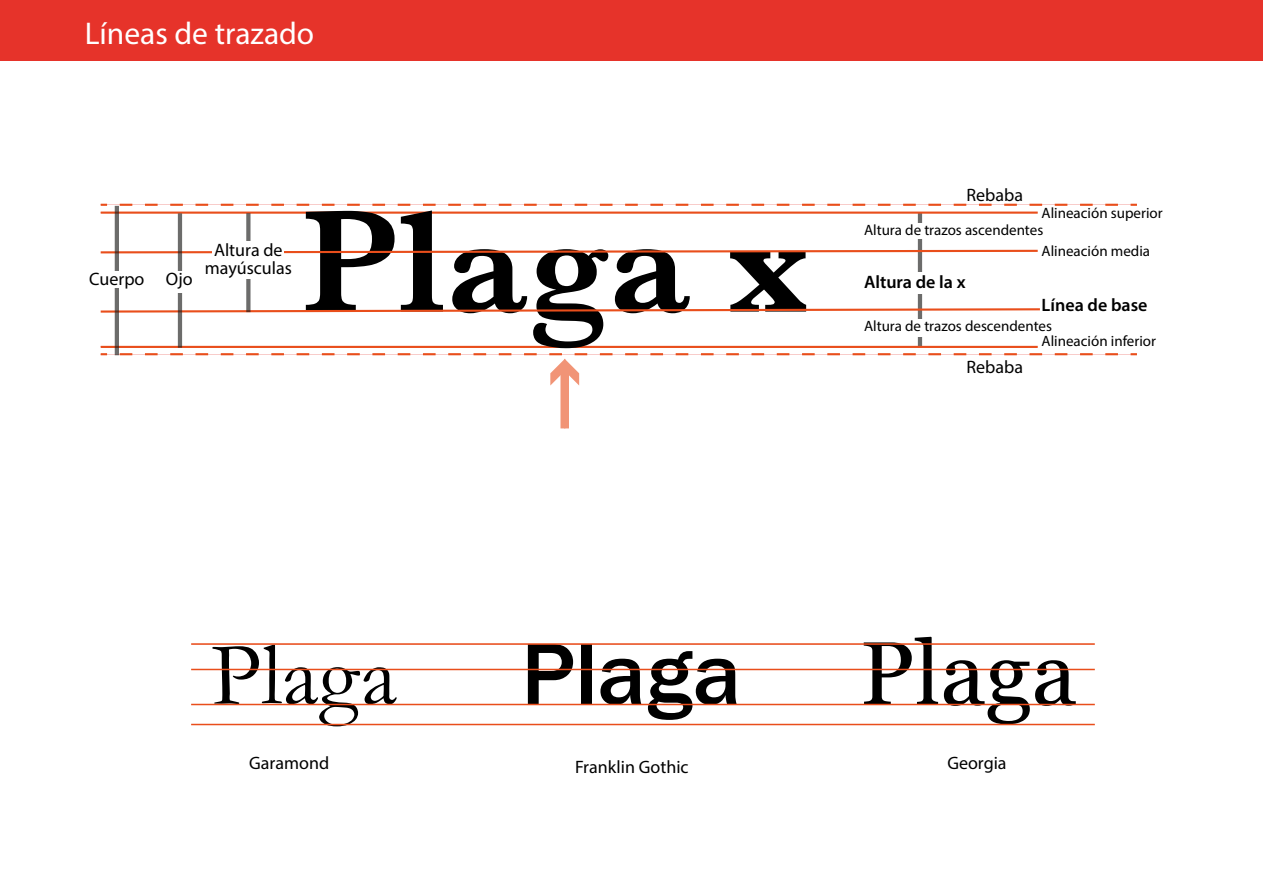
<style>
.page{position:relative;width:1263px;height:893px;background:#fff}
.page>*{position:absolute;margin:0;border:0;box-sizing:border-box;transform-origin:0 0}
.t1{font:600 150px "Baskerville";color:#000}
.t2{font:90px "Garamond";color:#000}
.t3{font:500 90px "Franklin Gothic";color:#000}
.t4{font:90px "Georgia";color:#000}
.t5{font:31.5px "Myriad Pro";color:#fff}
.t6{font:18px/18px "Myriad Pro";color:#000;text-align:center}
.t7{font:600 18px "Myriad Pro";color:#000}
.t8{font:15px/17.1px "Myriad Pro";color:#000}
</style>
<div class="page">
<hr style="left:918px;top:212px;width:4px;height:135px;background:#6c6c6b">
<hr style="left:101px;top:212px;width:937px;height:2px;background:#e94e1b">
<hr style="left:101px;top:346px;width:937px;height:2px;background:#e94e1b">
<div style="left:0;top:0;width:1263px;height:61px;background:#e6332a"></div>
<svg style="left:100px;top:307px;width:940px;height:7px"></svg>
<svg style="left:100px;top:249px;width:938px;height:5px"></svg>
<svg style="left:101px;top:204px;width:6px;height:2px"></svg>
<svg style="left:120px;top:204px;width:1004px;height:2px"></svg>
<svg style="left:1130px;top:204px;width:7px;height:2px"></svg>
<svg style="left:101px;top:353px;width:6px;height:2px"></svg>
<svg style="left:1130px;top:353px;width:7px;height:2px"></svg>
<svg style="left:178px;top:213px;width:4px;height:135px"></svg>
<div style="left:173px;top:271px;width:11px;height:21px;background:#fff"></div>
<svg style="left:115px;top:206px;width:4px;height:149px"></svg>
<div style="left:111px;top:272px;width:11px;height:16px;background:#fff"></div>
<svg style="left:246px;top:213px;width:4px;height:99px"></svg>
<div style="left:212px;top:242px;width:71px;height:37px;background:#fff"></div>
<div style="left:560px;top:369px;width:9px;height:59px;background:#f19476"></div>
<svg style="left:120px;top:353px;width:1004px;height:33px"></svg>
<hr style="left:191px;top:704px;width:904px;height:1px;background:#e94e1b">
<hr style="left:191px;top:724px;width:904px;height:1px;background:#e94e1b">
<hr style="left:191px;top:669px;width:904px;height:1px;background:#e94e1b">
<hr style="left:191px;top:643px;width:904px;height:2px;background:#e94e1b">
<div style="left:913px;top:223px;width:14px;height:15px;background:#fff"></div>
<div style="left:913px;top:319px;width:14px;height:18px;background:#fff"></div>
<div style="left:913px;top:272px;width:14px;height:22px;background:#fff"></div>
<h3 class="t5" style="left:85px;top:14px;width:231px">Líneas de trazado</h3>
<p class="t6" style="left:966px;top:186px;width:58px">Rebaba</p>
<p class="t6" style="left:89px;top:269px;width:105px">Cuerpo Ojo</p>
<p class="t8" style="left:864px;top:204px;width:300px;text-indent:178px">Alineación superior<br>Altura de trazos ascendentes</p>
<h1 class="t1" style="left:302px;top:158px;width:510px">Plaga x</h1>
<p class="t6" style="left:205px;top:241px;width:89px">Altura de mayúsculas</p>
<p class="t8" style="left:1041px;top:243px;width:110px">Alineación media</p>
<p class="t7" style="left:864px;top:271px;width:103px">Altura de la x</p>
<p class="t7" style="left:1041px;top:294px;width:107px">Línea de base</p>
<p class="t8" style="left:864px;top:317px;width:189px">Altura de trazos descendentes</p>
<p class="t8" style="left:1041px;top:332px;width:116px">Alineación inferior</p>
<p class="t6" style="left:966px;top:358px;width:58px">Rebaba</p>
<h2 class="t2" style="left:211px;top:621px;width:188px">Plaga</h2>
<h2 class="t3" style="left:521px;top:618px;width:221px">Plaga</h2>
<h2 class="t4" style="left:860px;top:608px;width:219px">Plaga</h2>
<p class="t6" style="left:249px;top:754px;width:81px">Garamond</p>
<p class="t6" style="left:575px;top:758px;width:115px">Franklin Gothic</p>
<p class="t6" style="left:947px;top:754px;width:61px">Georgia</p>
</div>
